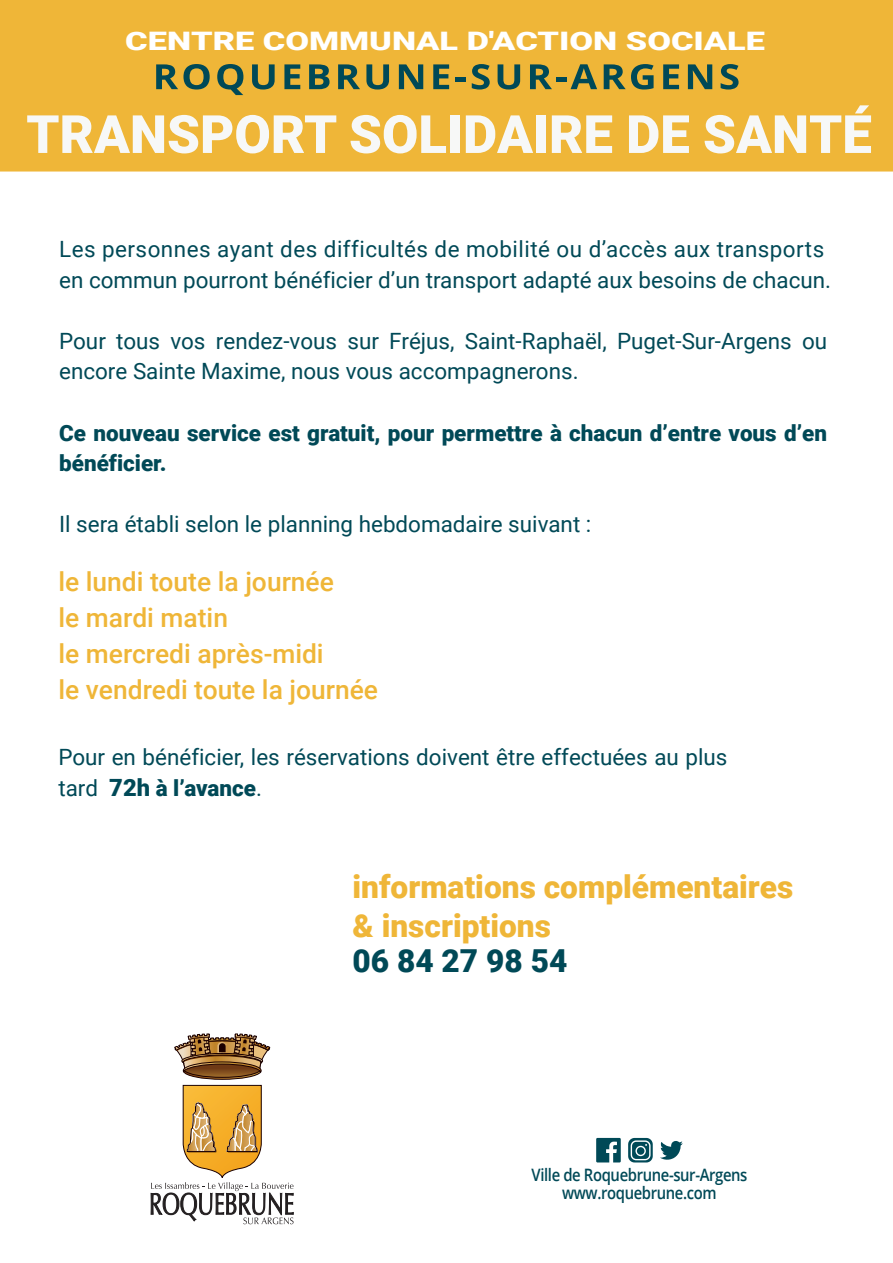
<style>
.page{position:relative;width:893px;height:1263px;background:#fff}
.page>*{position:absolute;margin:0;border:0;box-sizing:border-box;transform-origin:0 0}
.t1{font:900 52.8px "Roboto";color:#f7f8f7}
.t2{font:900 31.65px/39px "Roboto";color:#efb638}
.t3{font:900 31.65px "Roboto";color:#004957}
.t4{font:500 26.4px/36px "Roboto";color:#efb638}
.t5{font:900 25.5px "Roboto";color:#fff;scale:1.35 1}
.t6{font:22.5px/30.6px "Roboto";color:#004957}
.t7{font:900 22.5px/30.6px "Roboto";color:#004957}
.t8{font:600 17.1px/17.2px "Open Sans";letter-spacing:-.025em;color:#004957;text-align:center;scale:.87 1}
.s1{font-weight:900;font-size:23.7px}
.s2{font-weight:900}
</style>
<div class="page">
<div style="left:0;top:0;width:893px;height:172px;background:#efb638"></div>
<svg style="left:596px;top:1138px;width:25px;height:24px"></svg>
<svg style="left:628px;top:1138px;width:25px;height:24px"></svg>
<div style="left:637px;top:1147px;width:7px;height:8px;background:#004957;border-radius:50%"></div>
<svg style="left:660px;top:1141px;width:23px;height:19px"></svg>
<svg style="left:151px;top:1033px;width:143px;height:191px"></svg>
<svg style="left:156px;top:64px;width:54px;height:26px"></svg>
<svg style="left:217px;top:64px;width:26px;height:31px"></svg>
<svg style="left:252px;top:64px;width:23px;height:26px"></svg>
<svg style="left:284px;top:64px;width:16px;height:25px"></svg>
<svg style="left:309px;top:64px;width:21px;height:25px"></svg>
<svg style="left:338px;top:64px;width:22px;height:25px"></svg>
<svg style="left:366px;top:64px;width:23px;height:26px"></svg>
<svg style="left:399px;top:64px;width:24px;height:25px"></svg>
<svg style="left:433px;top:64px;width:16px;height:25px"></svg>
<hr style="left:456px;top:78px;width:10px;height:4px;background:#004957">
<svg style="left:472px;top:64px;width:18px;height:26px"></svg>
<svg style="left:498px;top:64px;width:22px;height:26px"></svg>
<svg style="left:530px;top:64px;width:22px;height:25px"></svg>
<hr style="left:556px;top:78px;width:10px;height:4px;background:#004957">
<svg style="left:570px;top:64px;width:27px;height:25px"></svg>
<svg style="left:604px;top:64px;width:50px;height:26px"></svg>
<svg style="left:663px;top:64px;width:16px;height:25px"></svg>
<svg style="left:688px;top:64px;width:24px;height:25px"></svg>
<svg style="left:721px;top:64px;width:17px;height:26px"></svg>
<p class="t5" style="left:125px;top:23px;width:475px">CENTRE COMMUNAL D'ACTION SOCIALE</p>
<h1 class="t1" style="left:26px;top:97px;width:847px">TRANSPORT SOLIDAIRE DE SANTÉ</h1>
<p class="t6" style="left:59px;top:233px;width:773px">Les personnes ayant des difficultés de mobilité ou d’accès aux transports en commun pourront bénéficier d’un transport adapté aux besoins de chacun.</p>
<p class="t6" style="left:59px;top:325px;width:770px">Pour tous vos rendez-vous sur Fréjus, Saint-Raphaël, Puget-Sur-Argens ou encore Sainte Maxime, nous vous accompagnerons.</p>
<p class="t7" style="left:59px;top:416px;width:769px">Ce nouveau service est gratuit, pour permettre à chacun d’entre vous d’en bénéficier.</p>
<p class="t6" style="left:59px;top:508px;width:534px">Il sera établi selon le planning hebdomadaire suivant :</p>
<p class="t4" style="left:58px;top:562px;width:321px">le lundi toute la journée<br>le mardi matin<br>le mercredi après-midi<br>le vendredi toute la journée</p>
<p class="t6" style="left:58px;top:741px;width:671px">Pour en bénéficier, les réservations doivent être effectuées au plus tard <span class="s1">72h</span> <span class="s2">à l’avance</span>.</p>
<h2 class="t2" style="left:352px;top:866px;width:442px">informations complémentaires &amp; inscriptions</h2>
<h2 class="t3" style="left:352px;top:938px;width:216px">06 84 27 98 54</h2>
<p class="t8" style="left:532px;top:1166px;width:250px">Ville de Roquebrune-sur-Argens www.roquebrune.com</p>
</div>
